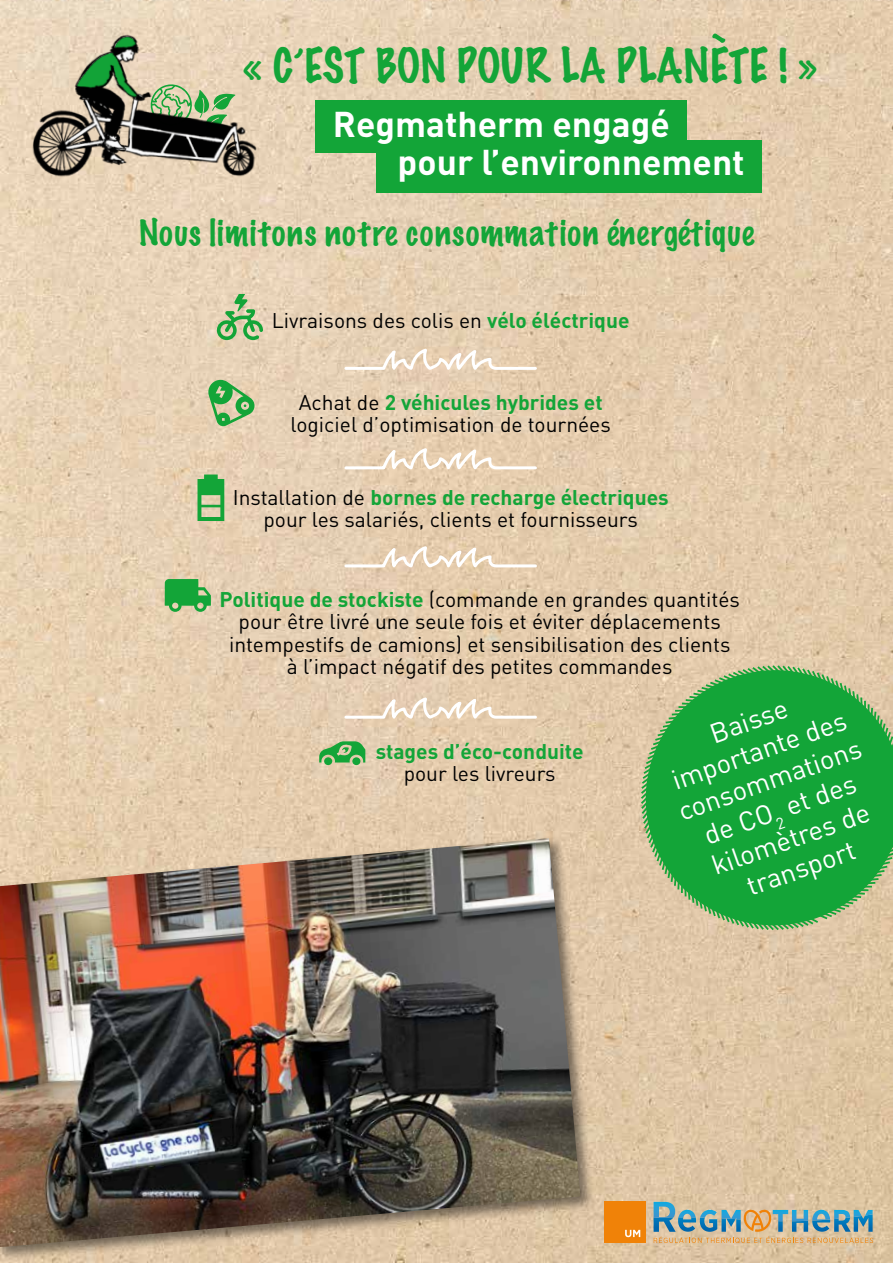
<style>
.page{position:relative;width:893px;height:1263px;background:#fff}
.page>*{position:absolute;margin:0;border:0;box-sizing:border-box;transform-origin:0 0}
.t1{font:100 43.2px "Marker Felt";color:#13a538}
.t2{font:700 35.4px/38px "DIN";color:#fff}
.t3{font:100 33px "Marker Felt";letter-spacing:.04em;color:#13a538}
.t4{font:27.3px/31.2px "DIN";color:#fff;text-align:center}
.t5{font:21px/22.5px "DIN";color:#000;text-align:center}
.t6{font:700 21px "DIN";color:#13a538}
.s1{font-weight:700;color:#13a538}
</style>
<div class="page">
<img style="left:0;top:0;width:893px;height:1263px">
<img style="left:28px;top:27px;width:238px;height:158px">
<svg style="left:77px;top:37px;width:61px;height:60px;background:#6f9267"></svg>
<div style="left:605px;top:1202px;width:41px;height:41px;background:#f08208"></div>
<svg style="left:625px;top:1230px;width:15px;height:7px"></svg>
<svg style="left:654px;top:1202px;width:219px;height:41px;background:#abb0a1"></svg>
<div style="left:315px;top:100px;width:371px;height:53px;background:#13a538"></div>
<div style="left:377px;top:140px;width:385px;height:52px;background:#13a538"></div>
<svg style="left:217px;top:294px;width:46px;height:46px;background:#a2c38e"></svg>
<div style="left:324px;top:757px;width:8px;height:8px;background:#13a538;border-radius:50%"></div>
<div style="left:352px;top:757px;width:8px;height:8px;background:#13a538;border-radius:50%"></div>
<svg style="left:197px;top:474px;width:27px;height:47px"></svg>
<svg style="left:208px;top:380px;width:46px;height:46px;background:#89bc7d"></svg>
<svg style="left:165px;top:579px;width:46px;height:33px;background:#4bb058"></svg>
<div style="left:0;top:835px;width:595px;height:428px;background:#000;opacity:.5"></div>
<img style="left:0;top:838px;width:580px;height:409px">
<svg style="left:343px;top:336px;width:195px;height:51px;background:#e7d2b9"></svg>
<svg style="left:343px;top:436px;width:195px;height:51px;background:#e8d2b6"></svg>
<svg style="left:343px;top:534px;width:195px;height:51px;background:#e7d0b5"></svg>
<svg style="left:319px;top:685px;width:219px;height:77px;background:#decdae"></svg>
<svg style="left:629px;top:654px;width:264px;height:288px;background:#e1c8a8"></svg>
<svg style="left:639px;top:663px;width:254px;height:269px;background:#43ad52"></svg>
<svg style="left:711px;top:33px;width:15px;height:11px"></svg>
<h1 class="t1" style="left:243px;top:32px;width:575px">« C’EST BON POUR LA PLANETE ! »</h1>
<h2 class="t2" style="left:398px;top:104px;width:349px;text-indent:-65px">Regmatherm engagé pour l’environnement</h2>
<h3 class="t3" style="left:139px;top:206px;width:617px">Nous limitons notre consommation énergétique</h3>
<p class="t5" style="left:272px;top:309px;width:359px">Livraisons des colis en <span class="s1">vélo éléctrique</span></p>
<p class="t5" style="left:291px;top:391px;width:322px">Achat de <span class="s1">2 véhicules hybrides et </span>logiciel d’optimisation de tournées</p>
<p class="t5" style="left:233px;top:485px;width:437px">Installation de <span class="s1">bornes de recharge électriques </span>pour les salariés, clients et fournisseurs</p>
<p class="t5" style="left:219px;top:588px;width:522px"><span class="s1">Politique de stockiste</span> (commande en grandes quantités pour être livré une seule fois et éviter déplacements intempestifs de camions) et sensibilisation des clients<br>à l’impact négatif des petites commandes</p>
<p class="t6" style="left:376px;top:737px;width:210px">stages d’éco-conduite</p>
<p class="t5" style="left:404px;top:762px;width:153px">pour les livreurs</p>
<h3 class="t4" style="left:652px;top:739px;width:194px;rotate:-20deg">Baisse importante des consommations de CO<sub>2</sub> et des kilomètres de transport</h3>
</div>
